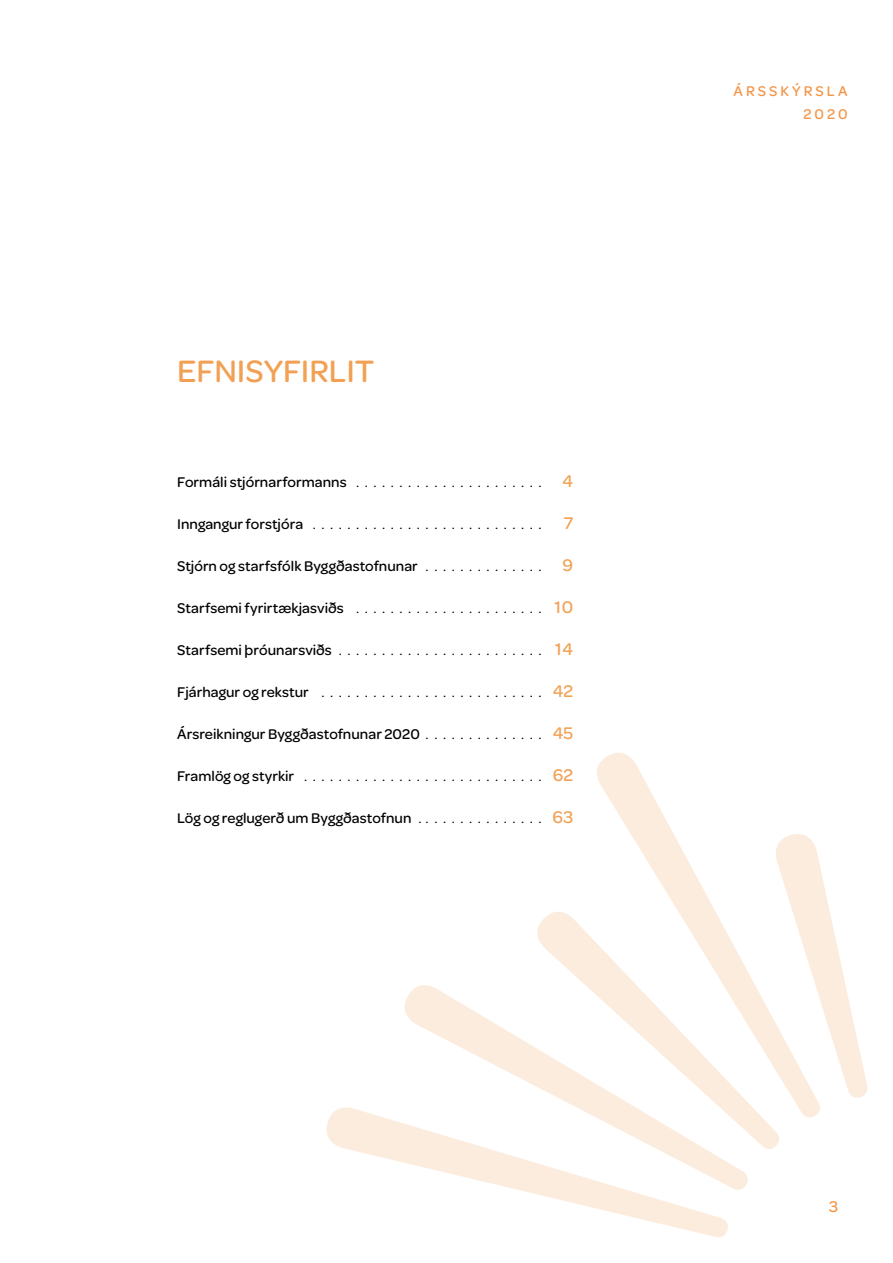
<style>
.page{position:relative;width:893px;height:1263px;background:#fff}
.page>*{position:absolute;margin:0;border:0;box-sizing:border-box;transform-origin:0 0}
.t1{font:500 33px "Omnes";color:#f2a154}
.t2{font:500 16.5px "Omnes";color:#f39548}
.t3{font:500 15px "Omnes";letter-spacing:.005em;color:#000}
.t4{font:15px "Omnes";color:#000}
.t5{font:500 15px/22.5px "Omnes";letter-spacing:.2em;color:#f39548;text-align:right}
.s1{font-weight:400}
.s2{font-size:18px;color:#f2a154}
.s3{font-weight:500}
.s4{font-weight:500;font-size:18px;color:#f2a154}
</style>
<div class="page">
<svg style="left:823px;top:881px;width:45px;height:217px"></svg>
<svg style="left:597px;top:753px;width:226px;height:365px"></svg>
<svg style="left:537px;top:901px;width:246px;height:248px"></svg>
<svg style="left:404px;top:975px;width:347px;height:215px"></svg>
<svg style="left:326px;top:1100px;width:404px;height:137px"></svg>
<h1 class="t1" style="left:177px;top:353px;width:199px">EFNISYFIRLIT</h1>
<p class="t3" style="left:177px;top:474px;width:398px">Formáli stjórnarformanns <span class="s1">. . . . . . . . . . . . . . . . . . . . . .</span> <span class="s2">4</span></p>
<p class="t4" style="left:177px;top:516px;width:397px"><span class="s3">Inngangur forstjóra</span> . . . . . . . . . . . . . . . . . . . . . . . . . . . <span class="s4">7</span></p>
<p class="t3" style="left:177px;top:558px;width:398px">Stjórn og starfsfólk Byggðastofnunar <span class="s1">. . . . . . . . . . . . . .</span> <span class="s2">9</span></p>
<p class="t3" style="left:177px;top:600px;width:397px">Starfsemi fyrirtækjasviðs <span class="s1">. . . . . . . . . . . . . . . . . . . . . .</span> <span class="s2">10</span></p>
<p class="t4" style="left:177px;top:642px;width:398px"><span class="s3">Starfsemi þróunarsviðs</span> . . . . . . . . . . . . . . . . . . . . . . . . <span class="s4">14</span></p>
<p class="t4" style="left:177px;top:684px;width:397px"><span class="s3">Fjárhagur og rekstur</span> . . . . . . . . . . . . . . . . . . . . . . . . . . <span class="s4">42</span></p>
<p class="t3" style="left:177px;top:726px;width:397px">Ársreikningur Byggðastofnunar 2020 <span class="s1">. . . . . . . . . . . . . .</span> <span class="s2">45</span></p>
<p class="t4" style="left:177px;top:768px;width:398px"><span class="s3">Framlög og styrkir</span> . . . . . . . . . . . . . . . . . . . . . . . . . . . . <span class="s4">62</span></p>
<p class="t3" style="left:177px;top:810px;width:397px">Lög og reglugerð um Byggðastofnun <span class="s1">. . . . . . . . . . . . . . .</span> <span class="s2">63</span></p>
<p class="t5" style="left:734px;top:80px;width:116px">ÁRSSKÝRSLA<br>2020</p>
<p class="t2" style="left:829px;top:1197px;width:11px">3</p>
</div>
